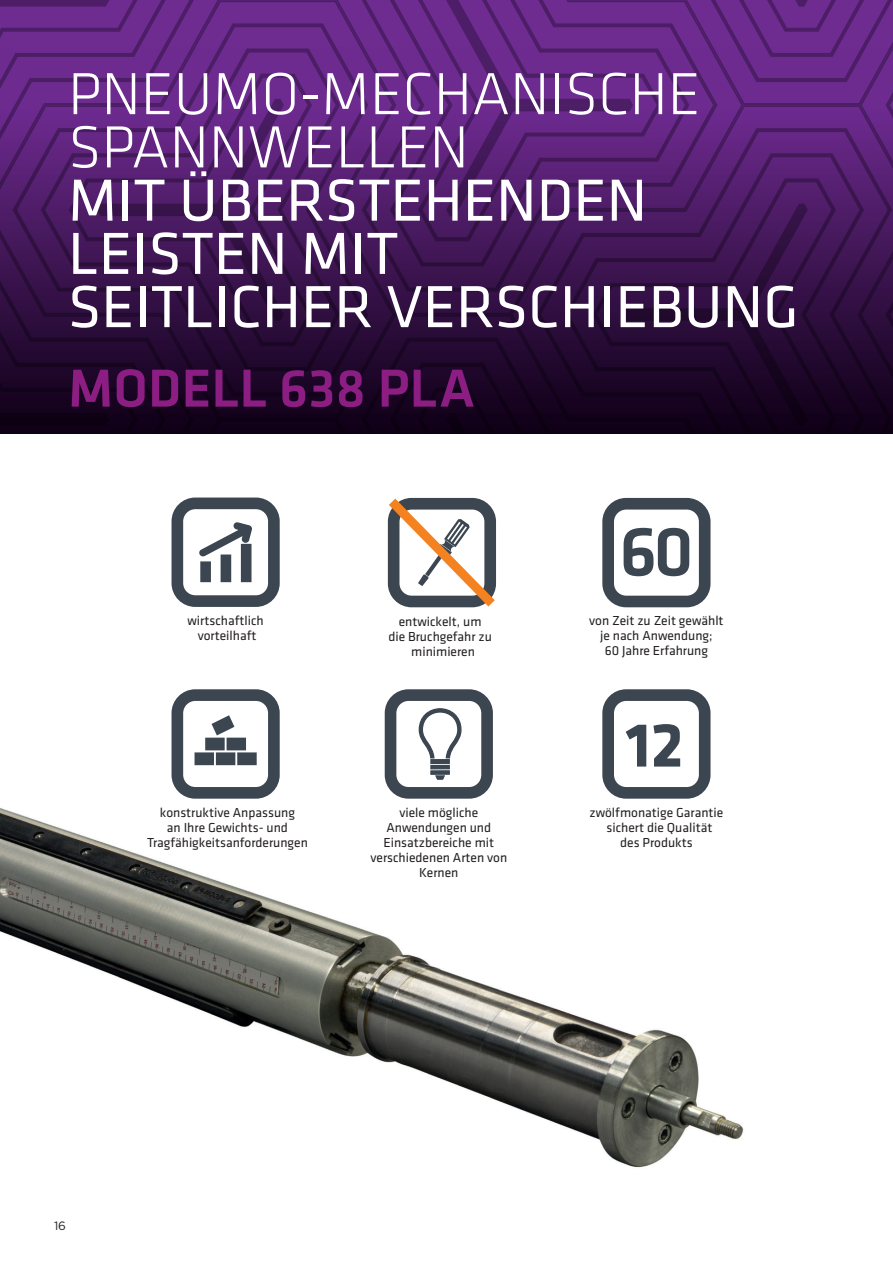
<style>
.page{position:relative;width:893px;height:1263px;background:#fff}
.page>*{position:absolute;margin:0;border:0;box-sizing:border-box;transform-origin:0 0}
.t1{font:700 64.8px "Klavika Basic";color:#3b4651}
.t2{font:61.5px "Klavika Basic";color:#fff}
.t3{font:300 61.5px/53.2px "Klavika Basic";color:#fff}
.t4{font:500 55.5px "Klavika Basic";color:#8c1d82}
.t5{font:13.5px/15px "Klavika Basic";color:#231f20;text-align:center}
.t6{font:12px "Gotham";color:#231f20}
</style>
<div class="page">
<svg style="left:0;top:0;width:893px;height:113px;background:#672888"></svg>
<svg style="left:0;top:113px;width:893px;height:321px;background:#38134b"></svg>
<img style="left:0;top:737px;width:744px;height:431px">
<div style="left:602px;top:498px;width:108px;height:109px;border:12px solid #3b4651;border-radius:18px"></div>
<div style="left:602px;top:689px;width:108px;height:110px;border:12px solid #3b4651;border-radius:18px"></div>
<div style="left:172px;top:497px;width:108px;height:110px;border:12px solid #3b4651;border-radius:18px"></div>
<svg style="left:199px;top:522px;width:53px;height:61px"></svg>
<svg style="left:387px;top:497px;width:109px;height:111px"></svg>
<div style="left:172px;top:689px;width:108px;height:110px;border:12px solid #3b4651;border-radius:18px"></div>
<svg style="left:195px;top:715px;width:62px;height:50px"></svg>
<div style="left:385px;top:689px;width:108px;height:110px;border:12px solid #3b4651;border-radius:18px"></div>
<svg style="left:418px;top:708px;width:44px;height:72px"></svg>
<svg style="left:624px;top:528px;width:65px;height:48px"></svg>
<p class="t3" style="left:68px;top:67px;width:634px">PNEUMO-MECHANISCHE<br>SPANNWELLEN</p>
<p class="t2" style="left:68px;top:160px;width:581px">MIT ÜBERSTEHENDEN</p>
<p class="t2" style="left:68px;top:213px;width:332px">LEISTEN MIT</p>
<p class="t2" style="left:68px;top:267px;width:732px">SEITLICHER VERSCHIEBUNG</p>
<p class="t4" style="left:68px;top:351px;width:408px">MODELL 638 PLA</p>
<p class="t5" style="left:187px;top:613px;width:78px">wirtschaftlich</p>
<p class="t5" style="left:198px;top:628px;width:60px">vorteilhaft</p>
<p class="t5" style="left:399px;top:613px;width:84px">entwickelt, um</p>
<p class="t5" style="left:388px;top:628px;width:105px">die Bruchgefahr zu minimieren</p>
<p class="t5" style="left:147px;top:805px;width:162px">konstruktive Anpassung<br>an Ihre Gewichts- und<br>Tragfähigkeitsanforderungen</p>
<p class="t5" style="left:370px;top:805px;width:138px">viele mögliche<br>Anwendungen und<br>Einsatzbereiche mit verschiedenen Arten von<br>Kernen</p>
<p class="t5" style="left:589px;top:613px;width:136px">von Zeit zu Zeit gewählt</p>
<p class="t5" style="left:600px;top:628px;width:114px">je nach Anwendung;</p>
<p class="t5" style="left:605px;top:643px;width:105px">60 Jahre Erfahrung</p>
<p class="t1" style="left:626px;top:698px;width:59px">12</p>
<p class="t5" style="left:589px;top:805px;width:135px">zwölfmonatige Garantie sichert die Qualität</p>
<p class="t5" style="left:620px;top:835px;width:74px">des Produkts</p>
<p class="t6" style="left:54px;top:1218px;width:14px">16</p>
</div>
